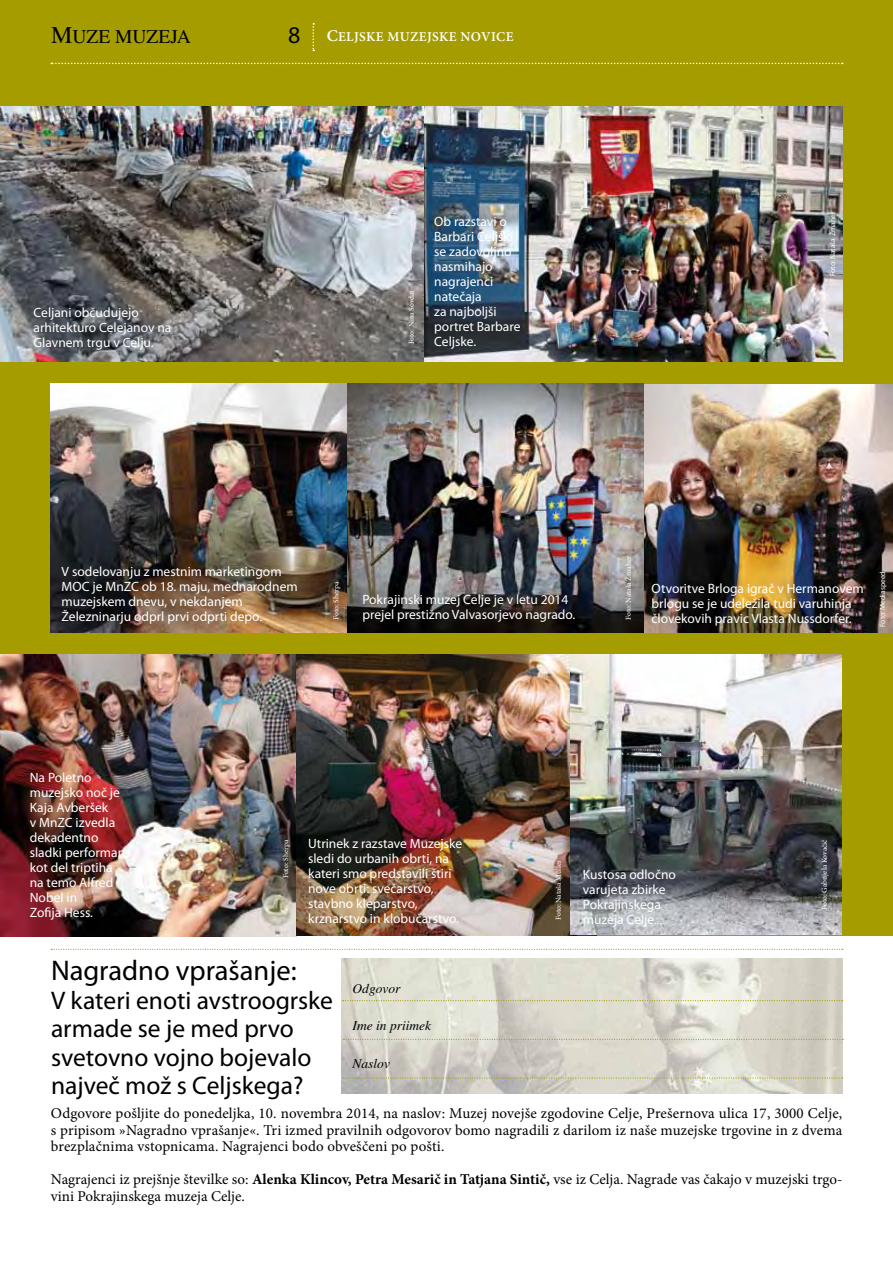
<style>
.page{position:relative;width:893px;height:1263px;background:#fff}
.page>*{position:absolute;margin:0;border:0;box-sizing:border-box;transform-origin:0 0}
.t1{font:28.5px "Myriad Pro";color:#000}
.t2{font:25.5px/28.5px "Myriad Pro";color:#000}
.t3{font:24px "Myriad Pro";color:#000}
.t4{font:19.5px "Nimbus Rom No 9 LCE";color:#000}
.t5{font:15px/16.5px "Minion Pro";color:#000;text-align:justify}
.t6{font:13.5px/15px "Myriad Pro";color:#fff}
.t7{font:italic 13.5px "Nimbus Rom No 9 LCE";color:#000}
.t8{font:600 13.5px "Minion Pro";letter-spacing:.03em;color:#fff}
.t9{font:500 7.5px "Minion Pro";letter-spacing:-.005em;color:#fff}
.t10{font:7.5px "Myriad Pro";color:#fff}
.s1{font-size:24px}
.s2{font-size:16.5px}
.s3{font-weight:700}
</style>
<div class="page">
<img style="left:342px;top:959px;width:500px;height:134px">
<div style="left:0;top:0;width:893px;height:935px;background:#a59d00"></div>
<svg style="left:51px;top:63px;width:792px;height:1px"></svg>
<svg style="left:312px;top:23px;width:2px;height:28px"></svg>
<svg style="left:51px;top:949px;width:792px;height:1px"></svg>
<svg style="left:343px;top:1000px;width:500px;height:1px"></svg>
<svg style="left:343px;top:1077px;width:500px;height:1px"></svg>
<svg style="left:343px;top:1039px;width:500px;height:1px"></svg>
<img style="left:644px;top:384px;width:249px;height:249px">
<img style="left:51px;top:383px;width:593px;height:250px">
<img style="left:0;top:654px;width:297px;height:283px">
<img style="left:297px;top:654px;width:299px;height:281px">
<img style="left:0;top:107px;width:842px;height:254px">
<img style="left:571px;top:654px;width:271px;height:280px">
<h3 class="t4" style="left:51px;top:25px;width:141px"><span class="s1">M</span>UZE MUZEJA</h3>
<h3 class="t3" style="left:288px;top:22px;width:14px">8</h3>
<p class="t8" style="left:327px;top:27px;width:188px"><span class="s2">C</span>ELJSKE MUZEJSKE NOVICE</p>
<p class="t6" style="left:34px;top:305px;width:139px">Celjani občudujejo arhitekturo Celejanov na<br>Glavnem trgu v Celju.</p>
<p class="t9" style="left:406px;top:344px;width:56px;rotate:-90deg">Foto: Nina Sovdat</p>
<p class="t6" style="left:434px;top:214px;width:88px">Ob razstavi o<br>Barbari Celjski se zadovoljno nasmihajo nagrajenci natečaja<br>za najboljši portret Barbare<br>Celjske.</p>
<p class="t10" style="left:828px;top:276px;width:66px;rotate:-90deg">Foto: Nataša Žmaher</p>
<p class="t6" style="left:62px;top:564px;width:238px">V sodelovanju z mestnim marketingom MOC je MnZC ob 18. maju, mednarodnem muzejskem dnevu, v nekdanjem Železninarju odprl prvi odprti depo.</p>
<p class="t9" style="left:331px;top:620px;width:40px;rotate:-90deg">Foto: Sherpa</p>
<p class="t6" style="left:362px;top:593px;width:214px">Pokrajinski muzej Celje je v letu 2014 prejel prestižno Valvasorjevo nagrado.</p>
<p class="t9" style="left:623px;top:620px;width:65px;rotate:-90deg">Foto: Nataša Žmaher</p>
<p class="t6" style="left:652px;top:581px;width:214px">Otvoritve Brloga igrač v Hermanovem brlogu se je udeležila tudi varuhinja človekovih pravic Vlasta Nussdorfer.</p>
<p class="t10" style="left:878px;top:627px;width:57px;rotate:-90deg">Foto: Mediaspeed</p>
<p class="t6" style="left:30px;top:771px;width:102px">Na Poletno muzejsko noč je<br>Kaja Avberšek<br>v MnZC izvedla dekadentno sladki performans kot del triptiha<br>na temo Alfred<br>Nobel in<br>Zofija Hess.</p>
<p class="t9" style="left:281px;top:878px;width:40px;rotate:-90deg">Foto: Sherpa</p>
<p class="t6" style="left:308px;top:836px;width:156px">Utrinek z razstave Muzejske sledi do urbanih obrti, na kateri smo predstavili štiri nove obrti: svečarstvo, stavbno kleparstvo, krznarstvo in klobučarstvo.</p>
<h1 class="t1" style="left:51px;top:955px;width:247px">Nagradno vprašanje:</h1>
<h2 class="t2" style="left:51px;top:986px;width:283px">V kateri enoti avstroogrske armade se je med prvo svetovno vojno bojevalo največ mož s Celjskega?</h2>
<p class="t7" style="left:352px;top:980px;width:49px">Odgovor</p>
<p class="t7" style="left:352px;top:1018px;width:80px">Ime in priimek</p>
<p class="t7" style="left:352px;top:1055px;width:39px">Naslov</p>
<p class="t9" style="left:553px;top:920px;width:61px;rotate:-90deg">Foto: Nataša Müller</p>
<p class="t6" style="left:583px;top:867px;width:95px">Kustosa odločno varujeta zbirke<br>Pokrajinskega muzeja Celje.</p>
<p class="t9" style="left:819px;top:910px;width:72px;rotate:-90deg">Foto: Gabrijela Kovačič</p>
<p class="t5" style="left:51px;top:1105px;width:793px">Odgovore pošljite do ponedeljka, 10. novembra 2014, na naslov: Muzej novejše zgodovine Celje, Prešernova ulica 17, 3000 Celje, s pripisom »Nagradno vprašanje«. Tri izmed pravilnih odgovorov bomo nagradili z darilom iz naše muzejske trgovine in z dvema brezplačnima vstopnicama. Nagrajenci bodo obveščeni po pošti.</p>
<p class="t5" style="left:51px;top:1171px;width:793px">Nagrajenci iz prejšnje številke so: <span class="s3">Alenka Klincov, Petra Mesarič in Tatjana Sintič,</span> vse iz Celja. Nagrade vas čakajo v muzejski trgo&shy;vini Pokrajinskega muzeja Celje.</p>
</div>
